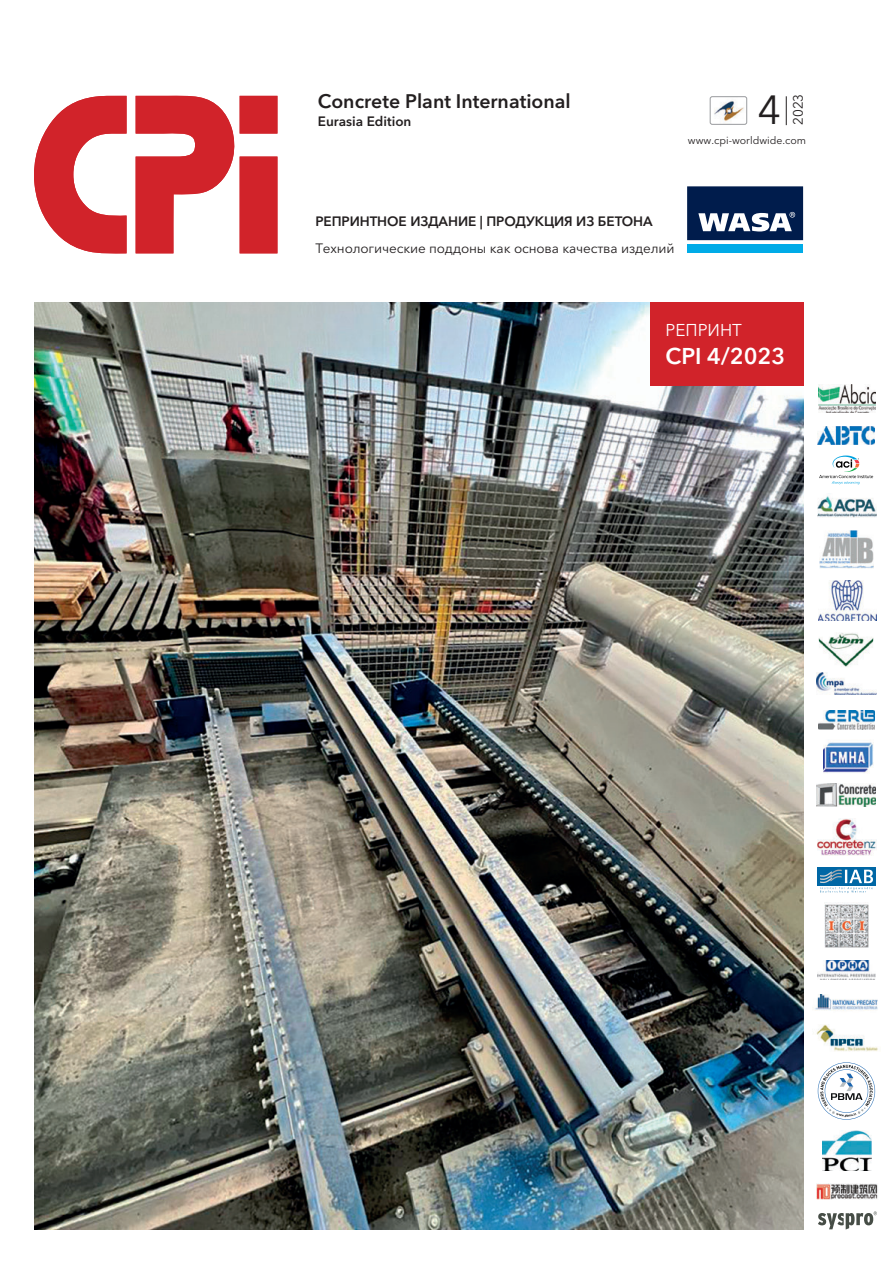
<style>
.page{position:relative;width:893px;height:1263px;background:#fff}
.page>*{position:absolute;margin:0;border:0;box-sizing:border-box;transform-origin:0 0}
.t1{font:40.35px "Avenir Next Cyr";color:#231f20}
.t2{font:600 22.65px "Avenir Next Cyr";color:#fff}
.t3{font:600 19.5px "Avenir Next Cyr";color:#231f20}
.t4{font:16.95px "Avenir Next Cyr";color:#fff}
.t5{font:13.5px "Avenir Next Cyr";letter-spacing:-.01em;color:#231f20}
.t6{font:600 13.5px "Avenir Next Cyr";letter-spacing:-.005em;color:#231f20}
.t7{font:10.5px "Avenir Next Cyr";color:#231f20}
</style>
<div class="page">
<img style="left:34px;top:303px;width:770px;height:927px">
<div style="left:687px;top:186px;width:116px;height:54px;background:#001c4c"></div>
<div style="left:687px;top:244px;width:116px;height:9px;background:#00abe7"></div>
<svg style="left:698px;top:212px;width:97px;height:19px"></svg>
<img style="left:819px;top:633px;width:54px;height:34px">
<svg style="left:822px;top:1135px;width:50px;height:36px"></svg>
<img style="left:823px;top:1131px;width:48px;height:40px">
<img style="left:817px;top:960px;width:59px;height:20px">
<img style="left:816px;top:1024px;width:62px;height:27px">
<img style="left:817px;top:496px;width:59px;height:22px">
<img style="left:814px;top:994px;width:64px;height:17px">
<svg style="left:818px;top:384px;width:58px;height:26px"></svg>
<img style="left:818px;top:385px;width:57px;height:28px">
<img style="left:818px;top:580px;width:58px;height:40px">
<img style="left:819px;top:530px;width:54px;height:38px">
<svg style="left:817px;top:444px;width:58px;height:1px"></svg>
<img style="left:817px;top:426px;width:58px;height:18px">
<img style="left:816px;top:1183px;width:62px;height:16px">
<svg style="left:816px;top:672px;width:61px;height:23px"></svg>
<img style="left:817px;top:673px;width:59px;height:21px">
<img style="left:825px;top:903px;width:44px;height:45px">
<img style="left:818px;top:818px;width:58px;height:37px">
<svg style="left:818px;top:1062px;width:57px;height:58px"></svg>
<div style="left:817px;top:867px;width:58px;height:18px;background:#0067a5"></div>
<svg style="left:820px;top:869px;width:53px;height:24px"></svg>
<img style="left:818px;top:711px;width:56px;height:18px">
<svg style="left:818px;top:1211px;width:59px;height:18px"></svg>
<svg style="left:819px;top:455px;width:54px;height:29px"></svg>
<img style="left:823px;top:742px;width:50px;height:31px">
<img style="left:816px;top:783px;width:60px;height:23px">
<div style="left:649px;top:302px;width:154px;height:84px;background:#d1232a"></div>
<svg style="left:34px;top:96px;width:243px;height:157px"></svg>
<svg style="left:786px;top:96px;width:1px;height:29px"></svg>
<img style="left:710px;top:97px;width:37px;height:27px;border-radius:2px">
<div style="left:710px;top:96px;width:37px;height:29px;border:1px solid #999b9e;border-radius:2px"></div>
<h3 class="t3" style="left:318px;top:90px;width:254px">Concrete Plant International</h3>
<p class="t6" style="left:318px;top:113px;width:95px">Eurasia Edition</p>
<p class="t5" style="left:790px;top:125px;width:33px;rotate:-90deg">2023</p>
<h1 class="t1" style="left:758px;top:87px;width:25px">4</h1>
<p class="t7" style="left:688px;top:134px;width:120px">www.cpi-worldwide.com</p>
<p class="t6" style="left:315px;top:214px;width:339px">РЕПРИНТНОЕ ИЗДАНИЕ | ПРОДУКЦИЯ ИЗ БЕТОНА</p>
<p class="t5" style="left:315px;top:240px;width:361px">Технологические поддоны как основа качества изделий</p>
<p class="t4" style="left:666px;top:320px;width:78px">РЕПРИНТ</p>
<h2 class="t2" style="left:666px;top:343px;width:121px">CPI 4/2023</h2>
</div>
